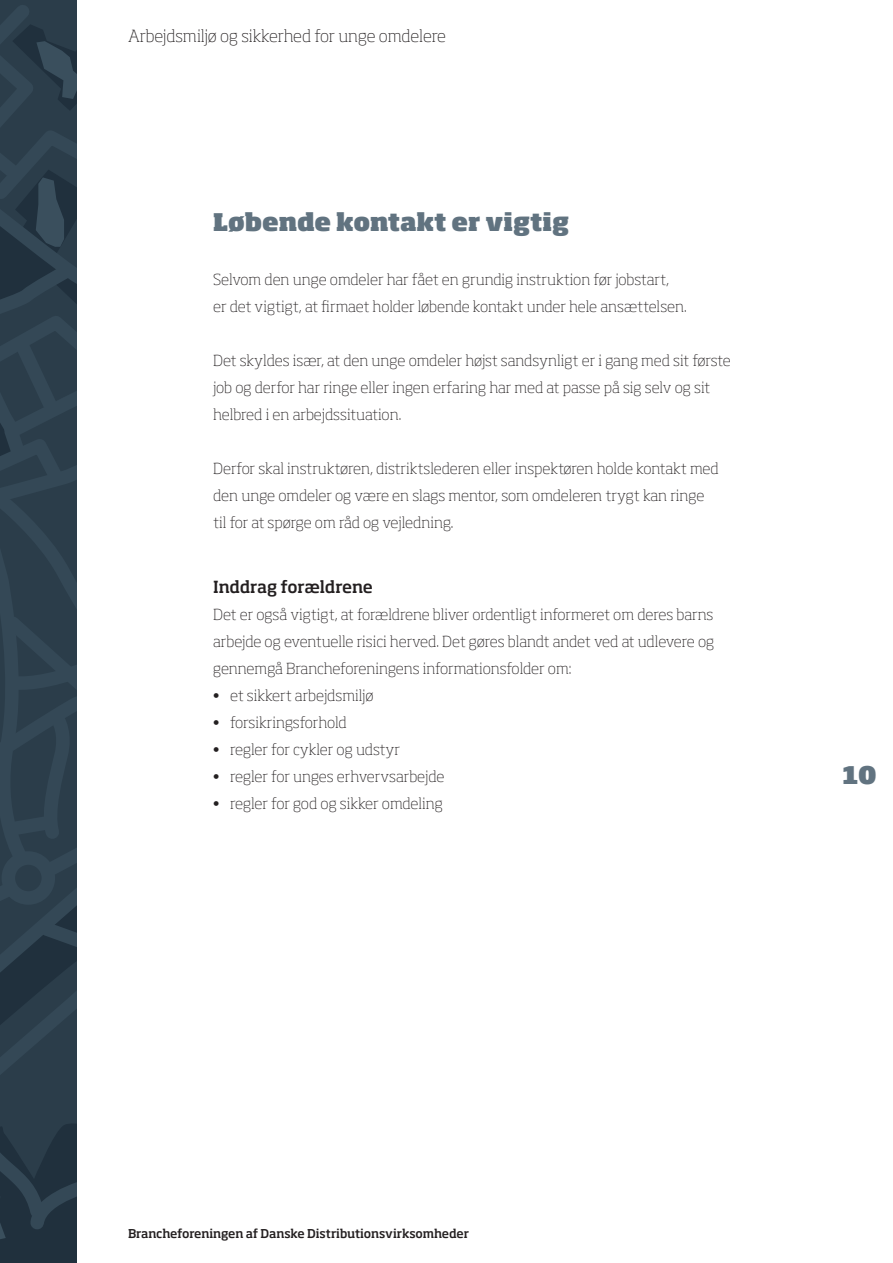
<style>
.page{position:relative;width:893px;height:1263px;background:#fff}
.page>*{position:absolute;margin:0;border:0;box-sizing:border-box;transform-origin:0 0}
.t1{font:800 24px "Soho Std";color:#617380}
.t2{font:200 16.5px "Soho Std";letter-spacing:-.005em;color:#231f20}
.t3{font:500 16.5px "Soho Std";letter-spacing:-.02em;color:#231f20}
.t4{font:200 15px/27px "Soho Std";color:#231f20}
.t5{font:500 12px "Soho Std";letter-spacing:-.005em;color:#231f20}
.s1{font-family:"Neo Sans Pro";font-weight:400}
</style>
<div class="page">
<svg style="left:0;top:0;width:77px;height:1263px;background:#2c3e4b"></svg>
<p class="t2" style="left:128px;top:29px;width:319px">Arbejdsmiljø og sikkerhed for unge omdelere</p>
<h1 class="t1" style="left:213px;top:212px;width:357px">Løbende kontakt er vigtig</h1>
<p class="t4" style="left:213px;top:267px;width:475px">Selvom den unge omdeler har fået en grundig instruktion før jobstart,<br>er det vigtigt, at firmaet holder løbende kontakt under hele ansættelsen.</p>
<p class="t4" style="left:213px;top:348px;width:519px">Det skyldes især, at den unge omdeler højst sandsynligt er i gang med sit første job og derfor har ringe eller ingen erfaring har med at passe på sig selv og sit helbred i en arbejdssituation.</p>
<p class="t4" style="left:213px;top:456px;width:507px">Derfor skal instruktøren, distriktslederen eller inspektøren holde kontakt med den unge omdeler og være en slags mentor, som omdeleren trygt kan ringe til for at spørge om råd og vejledning.</p>
<p class="t3" style="left:213px;top:580px;width:161px">Inddrag forældrene</p>
<p class="t4" style="left:213px;top:602px;width:502px;text-align:justify">Det er også vigtigt, at forældrene bliver ordentligt informeret om deres barns arbejde og eventuelle risici herved. Det gøres blandt andet ved at udlevere og gennemgå Brancheforeningens informationsfolder om:</p>
<p class="t4" style="left:213px;top:683px;width:162px"><span class="s1">•</span> et sikkert arbejdsmiljø</p>
<p class="t4" style="left:213px;top:710px;width:135px"><span class="s1">•</span> forsikringsforhold</p>
<p class="t4" style="left:213px;top:737px;width:188px"><span class="s1">•</span> regler for cykler og udstyr</p>
<p class="t4" style="left:213px;top:764px;width:233px"><span class="s1">•</span> regler for unges erhvervsarbejde</p>
<p class="t4" style="left:213px;top:791px;width:231px"><span class="s1">•</span> regler for god og sikker omdeling</p>
<h1 class="t1" style="left:842px;top:765px;width:35px">10</h1>
<p class="t5" style="left:128px;top:1229px;width:342px">Brancheforeningen af Danske Distributionsvirksomheder</p>
</div>
